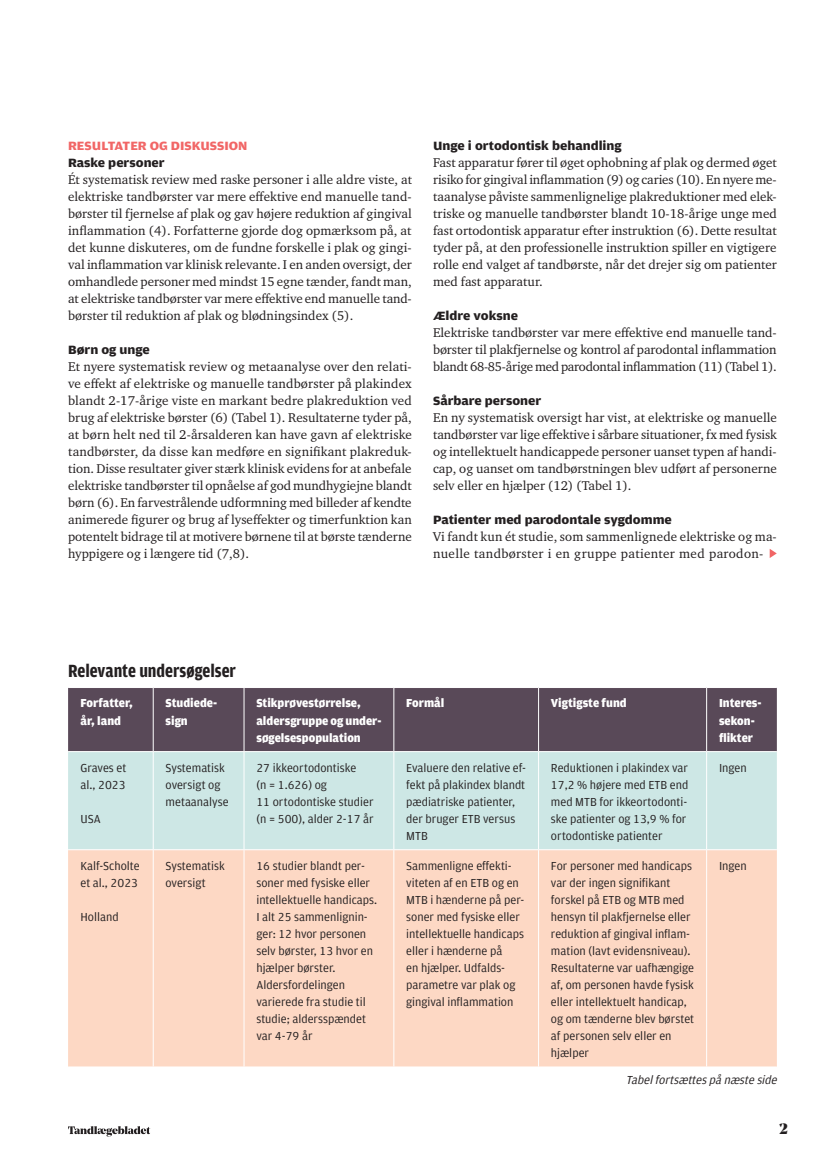
<style>
.page{position:relative;width:830px;height:1157px;background:#fff}
.page>*{position:absolute;margin:0;border:0;box-sizing:border-box;transform-origin:0 0}
.t1{font:700 18.75px "Amplitude Condensed";color:#231f20}
.t2{font:900 15px "Noe Display";color:#231f20}
.t3{font:13.05px/17px "Charter ITC Std";color:#231f20;text-align:justify}
.t4{font:13.05px/17px "Charter ITC Std";letter-spacing:.02em;color:#231f20}
.t5{font:700 12.75px "Amplitude Wide";color:#231f20}
.t6{font:700 12.75px "Amplitude Wide";color:#f16666}
.t7{font:12.3px/17px "Amplitude";color:#231f20}
.t8{font:900 12.3px/17px "Amplitude";color:#fff}
.t9{font:italic 12.3px "Amplitude";color:#231f20}
</style>
<div class="page">
<svg style="left:769px;top:549px;width:7px;height:9px"></svg>
<div style="left:68px;top:688px;width:708px;height:63px;background:#594958"></div>
<div style="left:68px;top:752px;width:708px;height:97px;background:#cde7e5"></div>
<div style="left:68px;top:850px;width:708px;height:216px;background:#fdd8c4"></div>
<hr style="left:153px;top:688px;width:1px;height:63px;background:#fff">
<hr style="left:243px;top:688px;width:1px;height:63px;background:#fff">
<hr style="left:393px;top:688px;width:1px;height:63px;background:#fff">
<hr style="left:538px;top:688px;width:1px;height:63px;background:#fff">
<hr style="left:706px;top:688px;width:1px;height:63px;background:#fff">
<hr style="left:153px;top:752px;width:1px;height:97px;background:#fff">
<hr style="left:243px;top:752px;width:1px;height:97px;background:#fff">
<hr style="left:393px;top:752px;width:1px;height:97px;background:#fff">
<hr style="left:538px;top:752px;width:1px;height:97px;background:#fff">
<hr style="left:706px;top:752px;width:1px;height:97px;background:#fff">
<hr style="left:153px;top:850px;width:1px;height:216px;background:#fff">
<hr style="left:243px;top:850px;width:1px;height:216px;background:#fff">
<hr style="left:393px;top:850px;width:1px;height:216px;background:#fff">
<hr style="left:538px;top:850px;width:1px;height:216px;background:#fff">
<hr style="left:706px;top:850px;width:1px;height:216px;background:#fff">
<svg style="left:68px;top:1126px;width:82px;height:10px"></svg>
<p class="t6" style="left:68px;top:138px;width:181px">RESULTATER OG DISKUSSION</p>
<p class="t5" style="left:68px;top:155px;width:98px">Raske personer</p>
<p class="t3" style="left:68px;top:171px;width:345px">Ét systematisk review med raske personer i alle aldre viste, at elektriske tandbørster var mere effektive end manuelle tand&shy;børster til fjernelse af plak og gav højere reduktion af gingival inflammation (4). Forfatterne gjorde dog opmærksom på, at det kunne diskuteres, om de fundne forskelle i plak og gingi&shy;val inflammation var klinisk relevante. I en anden oversigt, der omhandlede personer med mindst 15 egne tænder, fandt man, at elektriske tandbørster var mere effektive end manuelle tand&shy;børster til reduktion af plak og blødningsindex (5).</p>
<p class="t5" style="left:68px;top:343px;width:83px">Børn og unge</p>
<p class="t3" style="left:68px;top:358px;width:345px">Et nyere systematisk review og metaanalyse over den relati&shy;ve effekt af elektriske og manuelle tandbørster på plakindex blandt 2-17-årige viste en markant bedre plakreduktion ved brug af elektriske børster (6) (Tabel 1). Resultaterne tyder på, at børn helt ned til 2-årsalderen kan have gavn af elektriske tandbørster, da disse kan medføre en signifikant plakreduk&shy;tion. Disse resultater giver stærk klinisk evidens for at anbefale elektriske tandbørster til opnåelse af god mundhygiejne blandt børn (6). En farvestrålende udformning med billeder af kendte animerede figurer og brug af lyseffekter og timerfunktion kan potentelt bidrage til at motivere børnene til at børste tænderne hyppigere og i længere tid (7,8).</p>
<p class="t5" style="left:433px;top:138px;width:190px">Unge i ortodontisk behandling</p>
<p class="t3" style="left:433px;top:154px;width:345px">Fast apparatur fører til øget ophobning af plak og dermed øget risiko for gingival inflammation (9) og caries (10). En nyere me&shy;taanalyse påviste sammenlignelige plakreduktioner med elek&shy;triske og manuelle tandbørster blandt 10-18-årige unge med fast ortodontisk apparatur efter instruktion (6). Dette resultat tyder på, at den professionelle instruktion spiller en vigtigere rolle end valget af tandbørste, når det drejer sig om patienter med fast apparatur.</p>
<p class="t5" style="left:433px;top:309px;width:86px">Ældre voksne</p>
<p class="t3" style="left:433px;top:324px;width:345px">Elektriske tandbørster var mere effektive end manuelle tand&shy;børster til plakfjernelse og kontrol af parodontal inflammation blandt 68-85-årige med parodontal inflammation (11) (Tabel 1).</p>
<p class="t5" style="left:433px;top:394px;width:110px">Sårbare personer</p>
<p class="t3" style="left:433px;top:409px;width:345px">En ny systematisk oversigt har vist, at elektriske og manuelle tandbørster var lige effektive i sårbare situationer, fx med fysisk og intellektuelt handicappede personer uanset typen af handi&shy;cap, og uanset om tandbørstningen blev udført af personerne selv eller en hjælper (12) (Tabel 1).</p>
<p class="t5" style="left:433px;top:513px;width:240px">Patienter med parodontale sygdomme</p>
<p class="t4" style="left:433px;top:528px;width:345px">Vi fandt kun ét studie, som sammenlignede elektriske og ma&shy;nuelle tandbørster i en gruppe patienter med parodon-</p>
<h1 class="t1" style="left:68px;top:661px;width:169px">Relevante undersøgelser</h1>
<p class="t8" style="left:80px;top:695px;width:54px">Forfatter, år, land</p>
<p class="t8" style="left:165px;top:695px;width:53px">Studiede&shy;sign</p>
<p class="t8" style="left:256px;top:695px;width:126px">Stikprøvestørrelse, aldersgruppe og under&shy;søgelsespopulation</p>
<p class="t8" style="left:406px;top:695px;width:40px">Formål</p>
<p class="t8" style="left:550px;top:695px;width:77px">Vigtigste fund</p>
<p class="t8" style="left:718px;top:695px;width:44px">Interes&shy;sekon&shy;flikter</p>
<p class="t7" style="left:80px;top:759px;width:47px">Graves et al., 2023</p>
<p class="t7" style="left:80px;top:810px;width:22px">USA</p>
<p class="t7" style="left:165px;top:759px;width:64px">Systematisk oversigt og metaanalyse</p>
<p class="t7" style="left:256px;top:759px;width:119px">27 ikkeortodontiske<br>(n = 1.626) og<br>11 -ortodontiske studier (n = 500), alder 2-17 år</p>
<p class="t7" style="left:406px;top:759px;width:121px">Evaluere den relative ef&shy;fekt på plakindex blandt pædiatriske patienter, der bruger ETB versus<br>MTB</p>
<p class="t7" style="left:550px;top:759px;width:139px">Reduktionen i plakindex var<br>17,2 % højere med ETB end med MTB for ikkeortodonti&shy;ske patienter og 13,9 % for ortodontiske patienter</p>
<p class="t7" style="left:718px;top:759px;width:29px">Ingen</p>
<p class="t7" style="left:80px;top:857px;width:61px">Kalf-Scholte et al., 2023</p>
<p class="t7" style="left:80px;top:908px;width:40px">Holland</p>
<p class="t7" style="left:165px;top:857px;width:61px">Systematisk oversigt</p>
<p class="t7" style="left:256px;top:857px;width:122px">16 studier blandt per&shy;soner med fysiske eller intellektuelle handicaps.<br>I alt 25 sammenlignin&shy;ger: 12 hvor personen selv børster, 13 hvor en hjælper børster.<br>Aldersfordelingen varierede fra studie til studie; aldersspændet var 4-79 år</p>
<p class="t7" style="left:406px;top:857px;width:120px">Sammenligne effekti&shy;viteten af en ETB og en<br>MTB i hænderne på per&shy;soner med fysiske eller intellektuelle handicaps eller i hænderne på<br>en hjælper. Udfalds&shy;parametre var plak og gingival inflammation</p>
<p class="t7" style="left:550px;top:857px;width:145px">For personer med handicaps var der ingen signifikant forskel på ETB og MTB med hensyn til plakfjernelse eller reduktion af gingival inflam&shy;mation (lavt evidensniveau).<br>Resultaterne var uafhængige af, om personen havde fysisk eller intellektuelt handicap, og om tænderne blev børstet af personen selv eller en hjælper</p>
<p class="t7" style="left:718px;top:857px;width:29px">Ingen</p>
<p class="t9" style="left:625px;top:1073px;width:155px">Tabelfortsættespå næste side</p>
<p class="t2" style="left:778px;top:1118px;width:10px">2</p>
</div>
